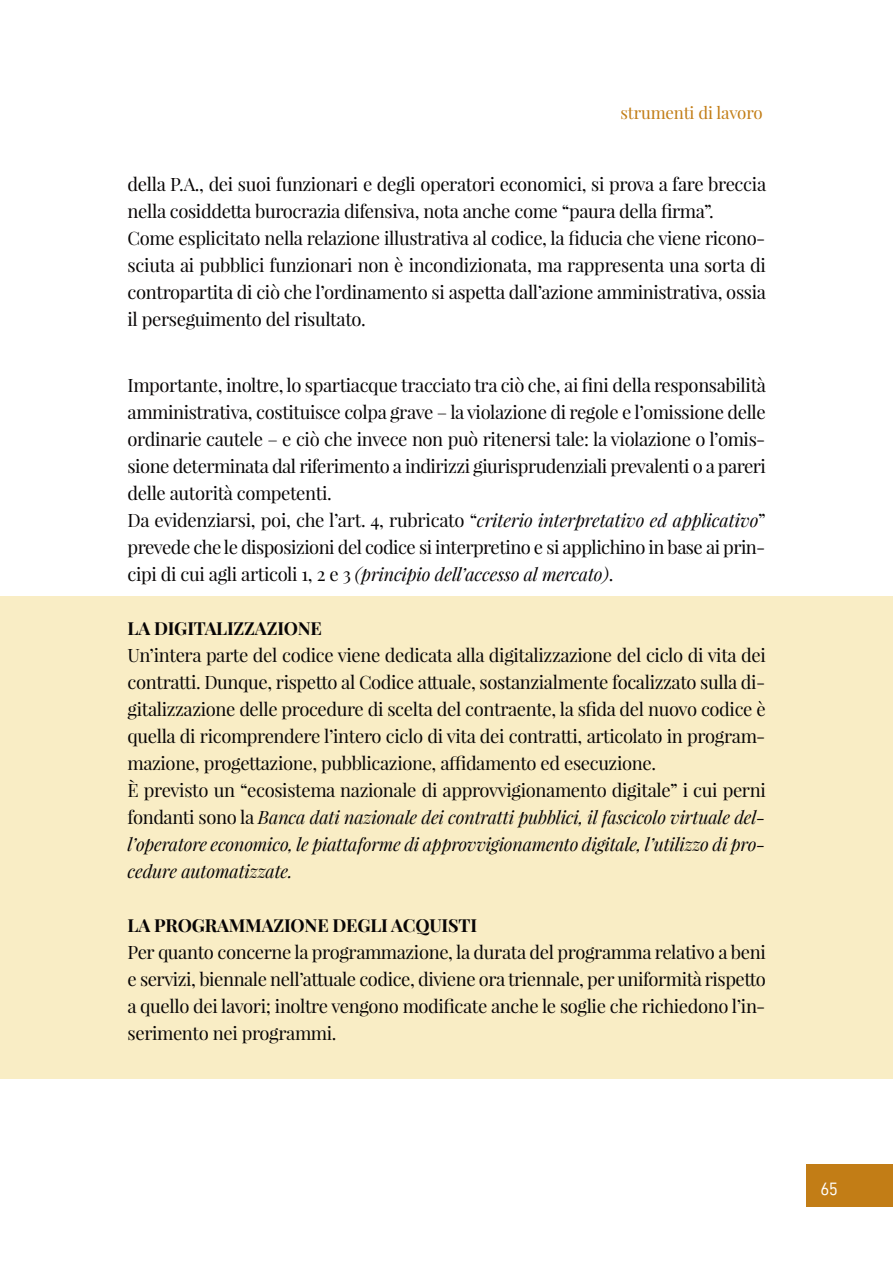
<style>
.page{position:relative;width:893px;height:1263px;background:#fff}
.page>*{position:absolute;margin:0;border:0;box-sizing:border-box;transform-origin:0 0}
.t1{font:18px/27px "Playfair Display";letter-spacing:-.02em;color:#080505;text-align:justify}
.t2{font:italic 18px/27px "Playfair Display";letter-spacing:-.015em;color:#080505;text-align:justify}
.t3{font:700 18px "Playfair Display";letter-spacing:-.01em;color:#080505}
.t4{font:18px "D DIN";color:#fff}
.t5{font:16.5px "Playfair Display";letter-spacing:-.01em;color:#c27d16}
.s1{font-style:italic}
.s2{font-style:normal}
</style>
<div class="page">
<div style="left:807px;top:1165px;width:86px;height:42px;background:#c27d16"></div>
<div style="left:0;top:596px;width:893px;height:483px;background:#f9edc5"></div>
<p class="t5" style="left:621px;top:106px;width:144px">strumenti di lavoro</p>
<p class="t1" style="left:128px;top:172px;width:640px">della P.A., dei suoi funzionari e degli operatori economici, si prova a fare breccia nella cosiddetta burocrazia difensiva, nota anche come “paura della firma”.</p>
<p class="t1" style="left:128px;top:226px;width:640px">Come esplicitato nella relazione illustrativa al codice, la fiducia che viene ricono&shy;sciuta ai pubblici funzionari non è incondizionata, ma rappresenta una sorta di contropartita di ciò che l’ordinamento si aspetta dall’azione amministrativa, ossia il perseguimento del risultato.</p>
<p class="t1" style="left:128px;top:373px;width:640px">Importante, inoltre, lo spartiacque tracciato tra ciò che, ai fini della responsabilità amministrativa, costituisce colpa grave – la violazione di regole e l’omissione delle ordinarie cautele – e ciò che invece non può ritenersi tale: la violazione o l’omis&shy;sione determinata dal riferimento a indirizzi giurisprudenziali prevalenti o a pareri delle autorità competenti.</p>
<p class="t1" style="left:128px;top:507px;width:640px">Da evidenziarsi, poi, che l’art. 4, rubricato “<span class="s1">criterio interpretativo ed applicativo</span>” prevede che le disposizioni del codice si interpretino e si applichino in base ai prin&shy;cipi di cui agli articoli 1, 2 e 3 <span class="s1">(principio dell’accesso al mercato)</span>.</p>
<p class="t3" style="left:128px;top:615px;width:196px">LA DIGITALIZZAZIONE</p>
<p class="t1" style="left:128px;top:642px;width:640px">Un’intera parte del codice viene dedicata alla digitalizzazione del ciclo di vita dei contratti. Dunque, rispetto al Codice attuale, sostanzialmente focalizzato sulla di&shy;gitalizzazione delle procedure di scelta del contraente, la sfida del nuovo codice è quella di ricomprendere l’intero ciclo di vita dei contratti, articolato in program&shy;mazione, progettazione, pubblicazione, affidamento ed esecuzione.</p>
<p class="t2" style="left:128px;top:775px;width:640px"><span class="s2">È previsto un “ecosistema nazionale di approvvigionamento digitale” i cui perni fondanti sono la</span> Banca dati nazionale dei contratti pubblici, il fascicolo virtuale del&shy;l’operatore economico, le piattaforme di approvvigionamento digitale, l’utilizzo di pro&shy;cedure automatizzate.</p>
<p class="t3" style="left:128px;top:912px;width:351px">LA PROGRAMMAZIONE DEGLI ACQUISTI</p>
<p class="t1" style="left:128px;top:939px;width:640px">Per quanto concerne la programmazione, la durata del programma relativo a beni e servizi, biennale nell’attuale codice, diviene ora triennale, per uniformità rispetto a quello dei lavori; inoltre vengono modificate anche le soglie che richiedono l’in&shy;serimento nei programmi.</p>
<p class="t4" style="left:820px;top:1180px;width:19px">65</p>
</div>
